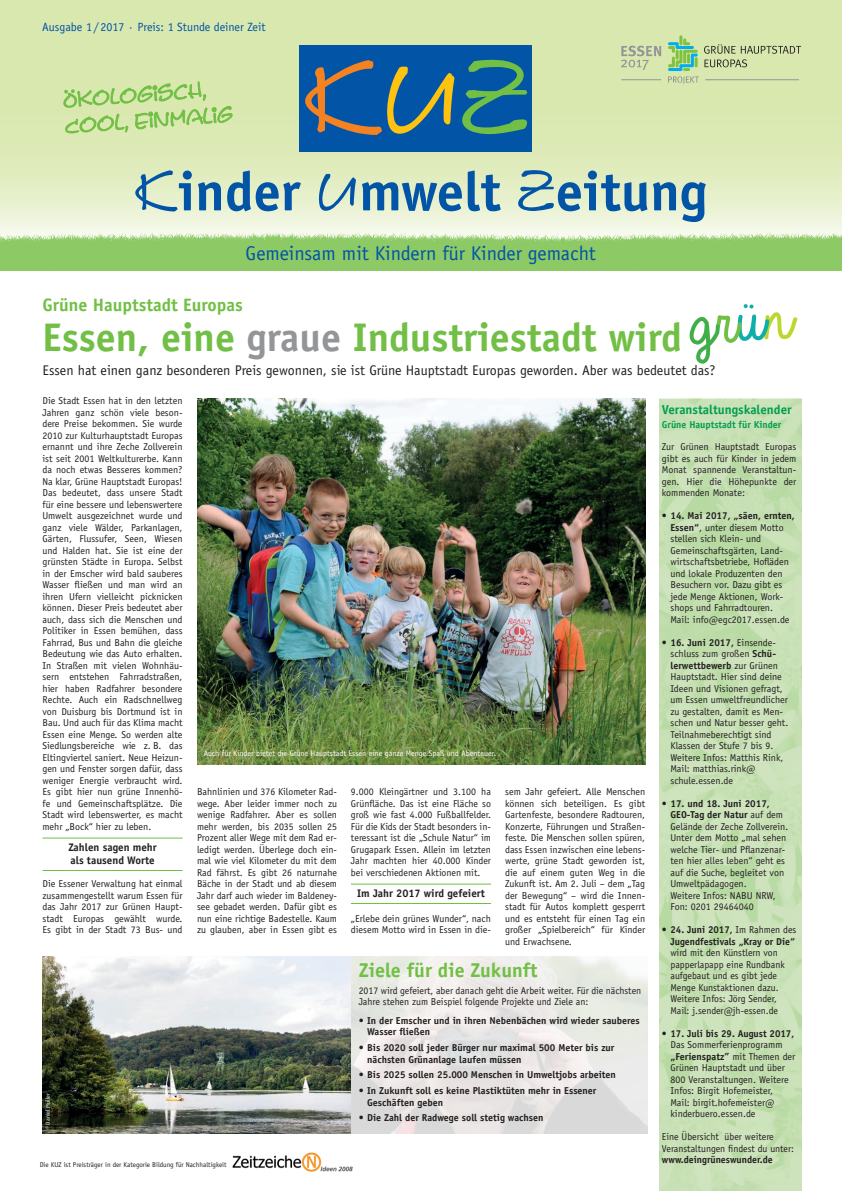
<style>
.page{position:relative;width:842px;height:1191px;background:#fff}
.page>*{position:absolute;margin:0;border:0;box-sizing:border-box;transform-origin:0 0}
.t1{font:100px "Le Asterixx";color:#f58220}
.t2{font:700 55px "Officina Sans Std";color:#0154a6}
.t3{font:700 40px "Officina Sans Std";color:#71bf44}
.t4{font:20px "Officina Sans Std";color:#0154a6}
.t5{font:700 20px "Officina Sans Std";color:#71bf44}
.t6{font:700 18px "Officina Sans Std";color:#71bf44}
.t7{font:14px "Officina Sans Std";color:#231f20}
.t8{font:700 13px "Officina Sans Std";color:#009f4f}
.t9{font:12px "Officina Sans Std";color:#0154a6}
.t10{font:700 11px/13px "Officina Sans Std";color:#231f20}
.t11{font:10px/11.5px "Officina Sans Std";color:#231f20}
.t12{font:700 10px/11.5px "Officina Sans Std";color:#231f20}
.t13{font:700 10px "Officina Sans Std";color:#009f4f}
.t14{font:8px "Officina Sans Std";color:#fff}
.t15{font:7px "Officina Sans Std";color:#231f20}
.t16{font:6px "Officina Sans Std";color:#fff}
.s1{color:#fec210}
.s2{color:#71bf44}
.s3{font-family:"Le Asterixx";font-weight:400}
.s4{color:#939598}
.s5{font-weight:700}
.s6{font-weight:400}
</style>
<div class="page">
<img style="left:659px;top:399px;width:142px;height:792px">
<svg style="left:0;top:0;width:842px;height:218px;background:#ddeab8"></svg>
<img style="left:0;top:218px;width:267px;height:53px">
<img style="left:267px;top:218px;width:294px;height:53px">
<img style="left:561px;top:218px;width:281px;height:53px">
<img style="left:43px;top:956px;width:604px;height:177px">
<div style="left:299px;top:45px;width:233px;height:107px;background:#0154a6"></div>
<svg style="left:63px;top:54px;width:169px;height:79px;background:#c9e19e"></svg>
<hr style="left:43px;top:837px;width:140px;height:1px;background:#71bf44">
<hr style="left:43px;top:870px;width:140px;height:1px;background:#71bf44">
<hr style="left:351px;top:883px;width:140px;height:1px;background:#71bf44">
<hr style="left:351px;top:903px;width:140px;height:1px;background:#71bf44">
<img style="left:232px;top:1152px;width:121px;height:19px">
<img style="left:197px;top:399px;width:448px;height:365px">
<svg style="left:689px;top:304px;width:108px;height:60px"></svg>
<svg style="left:621px;top:46px;width:40px;height:24px"></svg>
<hr style="left:621px;top:80px;width:40px;height:1px;background:#939598">
<svg style="left:668px;top:35px;width:133px;height:49px;background:#c1d7a1"></svg>
<p class="t9" style="left:42px;top:20px;width:225px">Ausgabe 1/ 2017 · Preis: 1 Stunde deiner Zeit</p>
<h1 class="t1" style="left:303px;top:38px;width:229px">K<span class="s1">U</span><span class="s2">Z</span></h1>
<h2 class="t2" style="left:134px;top:157px;width:575px"><span class="s3">K</span>inder <span class="s3">U</span>mwelt <span class="s3">Z</span>eitung</h2>
<h3 class="t4" style="left:246px;top:242px;width:352px">Gemeinsam mit Kindern für Kinder gemacht</h3>
<h3 class="t6" style="left:43px;top:293px;width:202px">Grüne Hauptstadt Europas</h3>
<h3 class="t3" style="left:43px;top:312px;width:641px">Essen, eine <span class="s4">graue</span> Industriestadt wird</h3>
<h3 class="t7" style="left:43px;top:362px;width:674px">Essen hat einen ganz besonderen Preis gewonnen, sie ist Grüne Hauptstadt Europas geworden. Aber was bedeutet das?</h3>
<p class="t11" style="left:43px;top:395px;width:142px;text-align:justify">Die Stadt Essen hat in den letzten Jahren ganz schön viele beson&shy;dere Preise bekommen. Sie wurde 2010 zur Kulturhauptstadt Europas ernannt und ihre Zeche Zollverein ist seit 2001 Weltkulturerbe. Kann da noch etwas Besseres kommen?<br>Na klar, Grüne Hauptstadt Europas!<br>Das bedeutet, dass unsere Stadt für eine bessere und lebenswertere Umwelt ausgezeichnet wurde und ganz viele Wälder, Parkanlagen, Gärten, Flussufer, Seen, Wiesen und Halden hat. Sie ist eine der grünsten Städte in Europa. Selbst in der Emscher wird bald sauberes Wasser fließen und man wird an ihren Ufern vielleicht picknicken können. Dieser Preis bedeutet aber auch, dass sich die Menschen und Politiker in Essen bemühen, dass Fahrrad, Bus und Bahn die gleiche Bedeutung wie das Auto erhalten.<br>In Straßen mit vielen Wohnhäu&shy;sern entstehen Fahrradstraßen, hier haben Radfahrer besondere Rechte. Auch ein Radschnellweg von Duisburg bis Dortmund ist in Bau. Und auch für das Klima macht Essen eine Menge. So werden alte Siedlungsbereiche wie z. B. das Eltingviertel saniert. Neue Heizun&shy;gen und Fenster sorgen dafür, dass weniger Energie verbraucht wird.<br>Es gibt hier nun grüne Innenhö&shy;fe und Gemeinschaftsplätze. Die Stadt wird lebenswerter, es macht mehr „Bock“ hier zu leben.</p>
<p class="t10" style="left:68px;top:841px;width:90px">Zahlen sagen mehr als tausend Worte</p>
<p class="t11" style="left:43px;top:878px;width:142px;text-align:justify">Die Essener Verwaltung hat einmal zusammengestellt warum Essen für das Jahr 2017 zur Grünen Haupt&shy;stadt Europas gewählt wurde.<br>Es gibt in der Stadt 73 Bus- und</p>
<h3 class="t8" style="left:662px;top:401px;width:131px">Veranstaltungskalender</h3>
<p class="t13" style="left:662px;top:418px;width:121px">Grüne Hauptstadt für Kinder</p>
<p class="t11" style="left:662px;top:441px;width:136px;text-align:justify">Zur Grünen Hauptstadt Europas gibt es auch für Kinder in jedem Monat spannende Veranstaltun&shy;gen. Hier die Höhepunkte der kommenden Monate:</p>
<p class="t11" style="left:670px;top:510px;width:126px;text-indent:-8px"><span class="s5">• 14. Mai 2017, „säen, ernten,<br>Essen“</span>, unter diesem Motto stellen sich Klein- und<br>Gemeinschaftsgärten, Land&shy;wirtschaftsbetriebe, Hofläden und lokale Produzenten den<br>Besuchern vor. Dazu gibt es jede Menge Aktionen, Work&shy;shops und Fahrradtouren.<br>Mail: info@egc2017.essen.de</p>
<p class="t11" style="left:670px;top:636px;width:119px;text-indent:-8px"><span class="s5">• 16. Juni 2017,</span> Einsende&shy;schluss zum großen <span class="s5">Schü&shy;lerwettbewerb</span> zur Grünen<br>Hauptstadt. Hier sind deine<br>Ideen und Visionen gefragt, um Essen umweltfreundlicher zu gestalten, damit es Men&shy;schen und Natur besser geht.<br>Teilnahmeberechtigt sind<br>Klassen der Stufe 7 bis 9.<br>Weitere Infos: Matthis Rink,<br>Mail: matthias.rink@ schule.essen.de</p>
<p class="t11" style="left:670px;top:797px;width:119px;text-indent:-8px"><span class="s5">• 17. und 18. Juni 2017,<br>GEO-Tag der Natur</span> auf dem<br>Gelände der Zeche Zollverein.<br>Unter dem Motto „mal sehen welche Tier- und Pflanzenar&shy;ten hier alles leben“ geht es auf die Suche, begleitet von<br>Umweltpädagogen.<br>Weitere Infos: NABU NRW,<br>Fon: 0201 29464040</p>
<p class="t12" style="left:662px;top:924px;width:136px;text-align:right">• 24. Juni 2017, <span class="s6">Im Rahmen des<br></span>Jugendfestivals „Kray or Die“</p>
<p class="t11" style="left:670px;top:947px;width:116px">wird mit den Künstlern von papperlapapp eine Rundbank aufgebaut und es gibt jede<br>Menge Kunstaktionen dazu.<br>Weitere Infos: Jörg Sender,<br>Mail: j.sender@jh-essen.de</p>
<p class="t12" style="left:662px;top:1027px;width:134px">• 17. Juli bis 29. August 2017,</p>
<p class="t11" style="left:670px;top:1039px;width:126px">Das Sommerferienprogramm <span class="s5">„Ferienspatz”</span> mit Themen der<br>Grünen Hauptstadt und über<br>800 Veranstaltungen. Weitere<br>Infos: Birgit Hofemeister,<br>Mail: birgit.hofemeister@ kinderbuero.essen.de</p>
<p class="t11" style="left:662px;top:1131px;width:134px">Eine Übersicht über weitere<br>Veranstaltungen findest du unter:</p>
<p class="t12" style="left:662px;top:1154px;width:112px">www.deingrüneswunder.de</p>
<p class="t14" style="left:204px;top:749px;width:294px">Auch für Kinder bietet die Grüne Hauptstadt Essen eine ganze Menge Spaß und Abenteuer.</p>
<p class="t11" style="left:197px;top:786px;width:142px;text-align:justify">Bahnlinien und 376 Kilometer Rad&shy;wege. Aber leider immer noch zu wenige Radfahrer. Aber es sollen mehr werden, bis 2035 sollen 25<br>Prozent aller Wege mit dem Rad er&shy;ledigt werden. Überlege doch ein&shy;mal wie viel Kilometer du mit dem Rad fährst. Es gibt 26 naturnahe Bäche in der Stadt und ab diesem Jahr darf auch wieder im Baldeney&shy;see gebadet werden. Dafür gibt es nun eine richtige Badestelle. Kaum zu glauben, aber in Essen gibt es</p>
<p class="t11" style="left:351px;top:786px;width:142px;text-align:justify">9.000 Kleingärtner und 3.100 ha Grünfläche. Das ist eine Fläche so groß wie fast 4.000 Fußballfelder.<br>Für die Kids der Stadt besonders in&shy;teressant ist die „Schule Natur“ im Grugapark Essen. Allein im letzten Jahr machten hier 40.000 Kinder bei verschiedenen Aktionen mit.</p>
<p class="t11" style="left:505px;top:786px;width:142px;text-align:justify">sem Jahr gefeiert. Alle Menschen können sich beteiligen. Es gibt Gartenfeste, besondere Radtouren, Konzerte, Führungen und Straßen&shy;feste. Die Menschen sollen spüren, dass Essen inzwischen eine lebens&shy;werte, grüne Stadt geworden ist, die auf einem guten Weg in die Zukunft ist. Am 2. Juli – dem „Tag der Bewegung“ – wird die Innen&shy;stadt für Autos komplett gesperrt und es entsteht für einen Tag ein großer „Spielbereich“ für Kinder und Erwachsene.</p>
<p class="t10" style="left:357px;top:887px;width:129px">Im Jahr 2017 wird gefeiert</p>
<p class="t11" style="left:351px;top:912px;width:142px">„Erlebe dein grünes Wunder“, nach diesem Motto wird in Essen in die-</p>
<h3 class="t5" style="left:359px;top:957px;width:180px">Ziele für die Zukunft</h3>
<p class="t11" style="left:359px;top:984px;width:284px">2017 wird gefeiert, aber danach geht die Arbeit weiter. Für die nächsten<br>Jahre stehen zum Beispiel folgende Projekte und Ziele an:</p>
<p class="t12" style="left:367px;top:1014px;width:274px;text-indent:-8px">• In der Emscher und in ihren Nebenbächen wird wieder sauberes<br>Wasser fließen</p>
<p class="t12" style="left:367px;top:1041px;width:249px;text-indent:-8px">• Bis 2020 soll jeder Bürger nur maximal 500 Meter bis zur nächsten Grünanlage laufen müssen</p>
<p class="t12" style="left:359px;top:1069px;width:259px">• Bis 2025 sollen 25.000 Menschen in Umweltjobs arbeiten</p>
<p class="t12" style="left:367px;top:1084px;width:231px;text-indent:-8px">• In Zukunft soll es keine Plastiktüten mehr in Essener<br>Geschäften geben</p>
<p class="t12" style="left:359px;top:1112px;width:186px">• Die Zahl der Radwege soll stetig wachsen</p>
<p class="t16" style="left:44px;top:1128px;width:37px;rotate:-90deg">©Daniel Müller</p>
<p class="t15" style="left:40px;top:1160px;width:189px">Die KUZ ist Preisträger in der Kategorie Bildung für Nachhaltigkeit</p>
</div>
